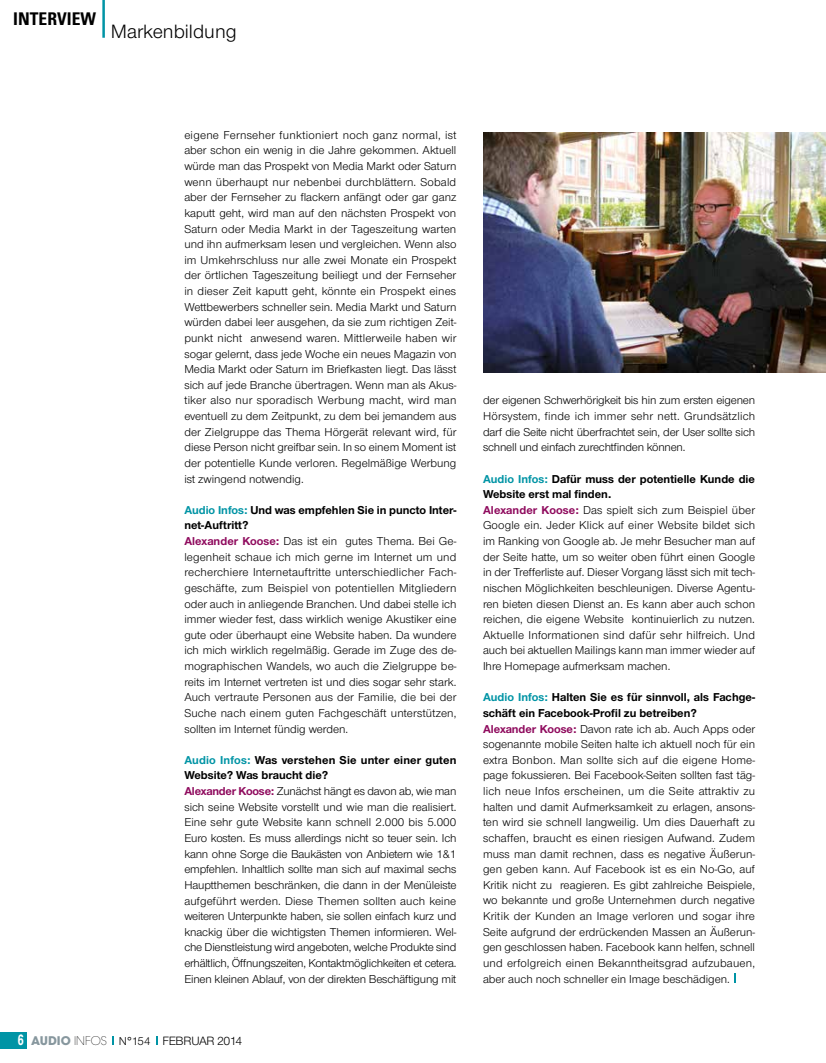
<style>
.page{position:relative;width:826px;height:1063px;background:#fff}
.page>*{position:absolute;margin:0;border:0;box-sizing:border-box;transform-origin:0 0}
.t1{font:20px "Nimbus Sans Novus T";color:#000}
.t2{font:700 condensed 17.5px "Univers LT Std";color:#000}
.t3{font:12.5px "Nimbus Sans Novus T";letter-spacing:-.035em;color:#000}
.t4{font:11.88px/15.6px "Nimbus Sans Novus T";color:#000}
.s1{font-weight:700;color:#0094a5}
.s2{font-weight:700}
.s3{font-weight:700;color:#8f0b5e}
.s4{font-family:"Univers LT Std";font-weight:700;font-size:15px;color:#fff}
.s5{font-family:"ITC Avant Garde Std";font-weight:700;font-size:11.88px;color:#87979e}
.s6{font-family:"ITC Avant Garde Std";font-weight:200;font-size:11.88px}
.s7{font-size:11.88px}
</style>
<div class="page">
<svg style="left:112px;top:1036px;width:2px;height:9px"></svg>
<div style="left:0;top:1032px;width:27px;height:17px;background:#0094a5"></div>
<hr style="left:102px;top:0;width:3px;height:38px;background:#0094a5">
<svg style="left:734px;top:973px;width:2px;height:9px"></svg>
<img style="left:483px;top:133px;width:343px;height:239px">
<h2 class="t2" style="left:13px;top:8px;width:84px">INTERVIEW</h2>
<h1 class="t1" style="left:111px;top:19px;width:127px">Markenbildung</h1>
<p class="t4" style="left:184px;top:127px;width:274px;text-align:justify">eigene Fernseher funktioniert noch ganz normal, ist aber schon ein wenig in die Jahre gekommen. Aktuell würde man das Prospekt von Media Markt oder Saturn wenn überhaupt nur nebenbei durchblättern. Sobald aber der Fernseher zu flackern anfängt oder gar ganz kaputt geht, wird man auf den nächsten Prospekt von Saturn oder Media Markt in der Tageszeitung warten und ihn aufmerksam lesen und vergleichen. Wenn also im Umkehrschluss nur alle zwei Monate ein Prospekt der örtlichen Tageszeitung beiliegt und der Fernseher in dieser Zeit kaputt geht, könnte ein Prospekt eines Wettbewerbers schneller sein. Media Markt und Saturn würden dabei leer ausgehen, da sie zum richtigen Zeit&shy;punkt nicht anwesend waren. Mittlerweile haben wir sogar gelernt, dass jede Woche ein neues Magazin von Media Markt oder Saturn im Briefkasten liegt. Das lässt sich auf jede Branche übertragen. Wenn man als Akus&shy;tiker also nur sporadisch Werbung macht, wird man eventuell zu dem Zeitpunkt, zu dem bei jemandem aus der Zielgruppe das Thema Hörgerät relevant wird, für diese Person nicht greifbar sein. In so einem Moment ist der potentielle Kunde verloren. Regelmäßige Werbung ist zwingend notwendig.</p>
<p class="t4" style="left:184px;top:502px;width:274px"><span class="s1">Audio Infos:</span> <span class="s2">Und was empfehlen Sie in puncto Inter&shy;net-Auftritt?<br></span><span class="s3">Alexander Koose:</span> Das ist ein gutes Thema. Bei Ge&shy;legenheit schaue ich mich gerne im Internet um und recherchiere Internetauftritte unterschiedlicher Fach&shy;geschäfte, zum Beispiel von potentiellen Mitgliedern oder auch in anliegende Branchen. Und dabei stelle ich immer wieder fest, dass wirklich wenige Akustiker eine gute oder überhaupt eine Website haben. Da wundere ich mich wirklich regelmäßig. Gerade im Zuge des de&shy;mographischen Wandels, wo auch die Zielgruppe be&shy;reits im Internet vertreten ist und dies sogar sehr stark.<br>Auch vertraute Personen aus der Familie, die bei der Suche nach einem guten Fachgeschäft unterstützen, sollten im Internet fündig werden.</p>
<p class="t4" style="left:184px;top:752px;width:274px"><span class="s1">Audio Infos:</span> <span class="s2">Was verstehen Sie unter einer guten Website? Was braucht die?<br></span><span class="s3">Alexander Koose:</span> Zunächst hängt es davon ab, wie man sich seine Website vorstellt und wie man die realisiert.<br>Eine sehr gute Website kann schnell 2.000 bis 5.000<br>Euro kosten. Es muss allerdings nicht so teuer sein. Ich kann ohne Sorge die Baukästen von Anbietern wie 1&amp;1 empfehlen. Inhaltlich sollte man sich auf maximal sechs Hauptthemen beschränken, die dann in der Menüleiste aufgeführt werden. Diese Themen sollten auch keine weiteren Unterpunkte haben, sie sollen einfach kurz und knackig über die wichtigsten Themen informieren. Wel&shy;che Dienstleistung wird angeboten, welche Produkte sind erhältlich, Öffnungszeiten, Kontaktmöglichkeiten et cetera.<br>Einen kleinen Ablauf, von der direkten Beschäftigung mit</p>
<p class="t3" style="left:18px;top:1034px;width:226px"><span class="s4">6</span> <span class="s5">AUDIO</span> <span class="s6">INFOS</span> <span class="s7">N°154</span> FEBRUAR 2014</p>
<p class="t4" style="left:483px;top:392px;width:273px;text-align:justify">der eigenen Schwerhörigkeit bis hin zum ersten eigenen Hörsystem, finde ich immer sehr nett. Grundsätzlich darf die Seite nicht überfrachtet sein, der User sollte sich schnell und einfach zurechtfinden können.</p>
<p class="t4" style="left:483px;top:471px;width:274px"><span class="s1">Audio Infos:</span> <span class="s2">Dafür muss der potentielle Kunde die Website erst mal finden.<br></span><span class="s3">Alexander Koose:</span> Das spielt sich zum Beispiel über Google ein. Jeder Klick auf einer Website bildet sich im Ranking von Google ab. Je mehr Besucher man auf der Seite hatte, um so weiter oben führt einen Google in der Trefferliste auf. Dieser Vorgang lässt sich mit tech&shy;nischen Möglichkeiten beschleunigen. Diverse Agentu&shy;ren bieten diesen Dienst an. Es kann aber auch schon reichen, die eigene Website kontinuierlich zu nutzen.<br>Aktuelle Informationen sind dafür sehr hilfreich. Und auch bei aktuellen Mailings kann man immer wieder auf Ihre Homepage aufmerksam machen.</p>
<p class="t4" style="left:483px;top:689px;width:274px"><span class="s1">Audio Infos:</span> <span class="s2">Halten Sie es für sinnvoll, als Fachge&shy;schäft ein Facebook-Profil zu betreiben?<br></span><span class="s3">Alexander Koose:</span> Davon rate ich ab. Auch Apps oder sogenannte mobile Seiten halte ich aktuell noch für ein extra Bonbon. Man sollte sich auf die eigene Home&shy;page fokussieren. Bei Facebook-Seiten sollten fast täg&shy;lich neue Infos erscheinen, um die Seite attraktiv zu halten und damit Aufmerksamkeit zu erlagen, ansons&shy;ten wird sie schnell langweilig. Um dies Dauerhaft zu schaffen, braucht es einen riesigen Aufwand. Zudem muss man damit rechnen, dass es negative Äußerun&shy;gen geben kann. Auf Facebook ist es ein No-Go, auf Kritik nicht zu reagieren. Es gibt zahlreiche Beispiele, wo bekannte und große Unternehmen durch negative Kritik der Kunden an Image verloren und sogar ihre Seite aufgrund der erdrückenden Massen an Äußerun&shy;gen geschlossen haben. Facebook kann helfen, schnell und erfolgreich einen Bekanntheitsgrad aufzubauen, aber auch noch schneller ein Image beschädigen.</p>
</div>
